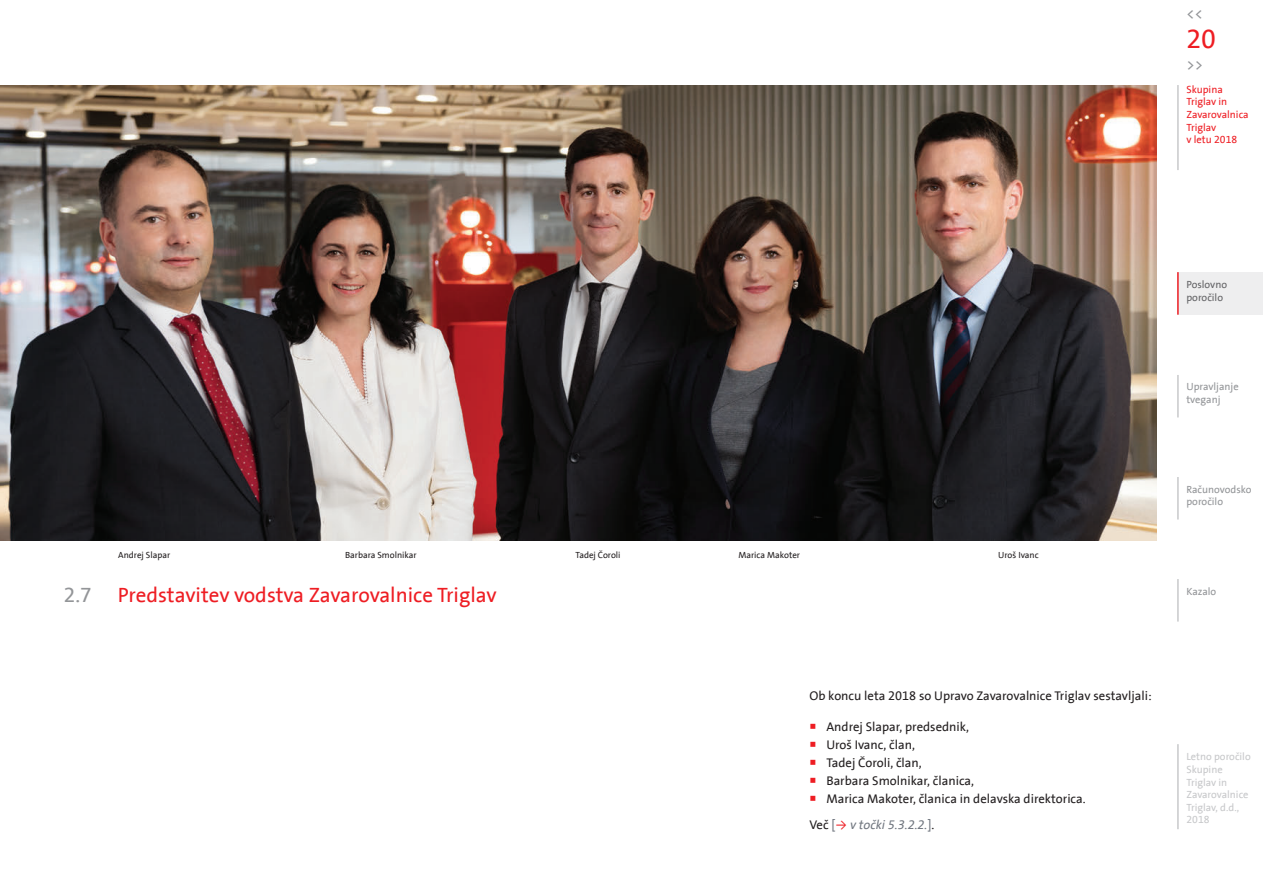
<style>
.page{position:relative;width:1263px;height:893px;background:#fff}
.page>*{position:absolute;margin:0;border:0;box-sizing:border-box;transform-origin:0 0}
.t1{font:27px "Triglav The Sans";color:#ee1d23}
.t2{font:21px "Triglav The Sans";color:#ee1d23}
.t3{font:15px "Triglav The Sans";color:#939598}
.t4{font:12.75px/18px "Triglav The Sans";color:#231f20}
.t5{font:italic 12.75px "Triglav The Sans";color:#717780}
.t6{font:10.5px/12.6px "Triglav The Sans";color:#c7c8ca}
.t7{font:10.5px/12.6px "Triglav The Sans";color:#ee1d23}
.t8{font:10.5px/12.6px "Triglav The Sans";color:#939598}
.t9{font:10.5px/12.6px "Triglav The Sans";color:#636366}
.t10{font:9px "Triglav The Sans";color:#231f20}
.s1{color:#939598}
.s2{font-style:normal;color:#231f20}
.s3{font-style:normal}
.s4{font-family:"Calibri";color:#ee1d23}
</style>
<div class="page">
<div style="left:1178px;top:272px;width:85px;height:43px;background:#eeeeef"></div>
<hr style="left:1177px;top:272px;width:2px;height:43px;background:#ee1d23">
<hr style="left:1177px;top:375px;width:2px;height:42px;background:#c7c8ca">
<hr style="left:1177px;top:477px;width:2px;height:42px;background:#c7c8ca">
<hr style="left:1177px;top:579px;width:2px;height:43px;background:#c7c8ca">
<hr style="left:1177px;top:85px;width:2px;height:85px;background:#c7c8ca">
<hr style="left:1177px;top:744px;width:2px;height:85px;background:#c7c8ca">
<img style="left:0;top:85px;width:1157px;height:456px">
<p class="t3" style="left:1186px;top:6px;width:18px">&lt;&lt;</p>
<h1 class="t1" style="left:1186px;top:24px;width:31px">20</h1>
<p class="t3" style="left:1186px;top:57px;width:18px">&gt;&gt;</p>
<p class="t7" style="left:1186px;top:83px;width:64px">Skupina<br>Triglav in<br>Zavarovalnica<br>Triglav<br>v letu 2018</p>
<p class="t10" style="left:118px;top:550px;width:54px">Andrej Slapar</p>
<p class="t10" style="left:345px;top:550px;width:73px">Barbara Smolnikar</p>
<p class="t10" style="left:575px;top:550px;width:47px">Tadej Čoroli</p>
<p class="t10" style="left:738px;top:550px;width:63px">Marica Makoter</p>
<p class="t10" style="left:998px;top:550px;width:42px">Uroš Ivanc</p>
<h2 class="t2" style="left:64px;top:584px;width:434px"><span class="s1">2.7</span> Predstavitev vodstva Zavarovalnice Triglav</h2>
<p class="t4" style="left:809px;top:687px;width:344px">Ob koncu leta 2018 so Upravo Zavarovalnice Triglav sestavljali:</p>
<p class="t4" style="left:826px;top:718px;width:261px">Andrej Slapar, predsednik,<br>Uroš Ivanc, član,<br>Tadej Čoroli, član,<br>Barbara Smolnikar, članica,<br>Marica Makoter, članica in delavska direktorica.</p>
<p class="t5" style="left:809px;top:818px;width:127px"><span class="s2">Več</span> <span class="s3">[</span><span class="s4">→</span> v točki 5.3.2.2.<span class="s3">]</span><span class="s2">.</span></p>
<p class="t9" style="left:1186px;top:279px;width:42px">Poslovno poročilo</p>
<p class="t8" style="left:1186px;top:381px;width:54px">Upravljanje tveganj</p>
<p class="t8" style="left:1186px;top:483px;width:67px">Računovodsko poročilo</p>
<p class="t8" style="left:1186px;top:585px;width:31px">Kazalo</p>
<p class="t6" style="left:1186px;top:751px;width:66px">Letno poročilo<br>Skupine<br>Triglav in<br>Zavarovalnice<br>Triglav, d.d.,<br>2018</p>
</div>
